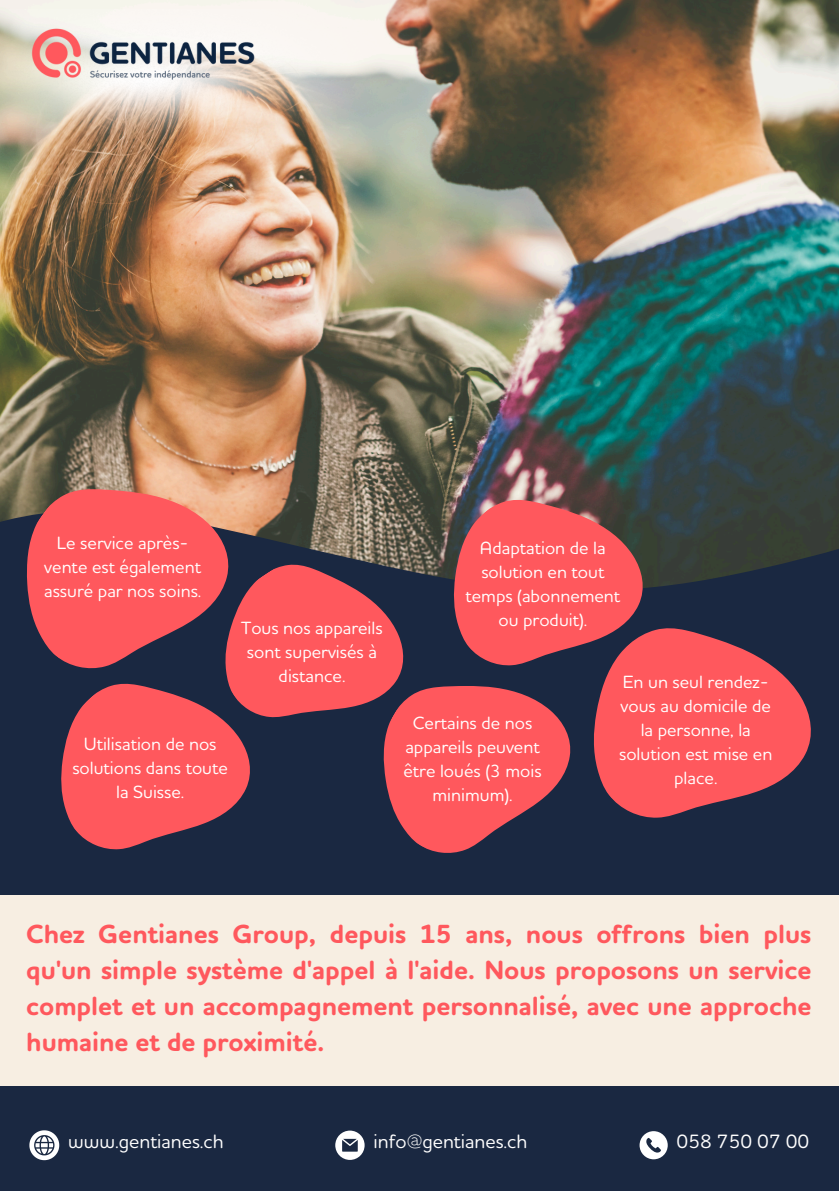
<style>
.page{position:relative;width:839px;height:1191px;background:#fff}
.page>*{position:absolute;margin:0;border:0;box-sizing:border-box;transform-origin:0 0}
.t1{font:700 26.8px/36px "Houschka Rounded";color:#ff585d;text-align:justify}
.t2{font:500 19.6px "Houschka Rounded";color:#fff}
.t3{font:500 18px/24px "Houschka Rounded";color:#fff;text-align:center}
</style>
<div class="page">
<img style="left:0;top:0;width:838px;height:505px">
<svg style="left:0;top:505px;width:838px;height:222px;background:#434741"></svg>
<img style="left:0;top:10px;width:420px;height:148px">
<div style="left:0;top:727px;width:838px;height:464px;background:#1a2841"></div>
<svg style="left:0;top:439px;width:254px;height:276px;background:#c86760"></svg>
<svg style="left:187px;top:530px;width:221px;height:197px;background:#a64c54"></svg>
<svg style="left:592px;top:579px;width:246px;height:239px;background:#974250"></svg>
<img style="left:21px;top:18px;width:244px;height:72px">
<div style="left:0;top:895px;width:838px;height:191px;background:#f7eee2"></div>
<svg style="left:335px;top:1131px;width:29px;height:29px"></svg>
<svg style="left:29px;top:1130px;width:30px;height:30px"></svg>
<svg style="left:639px;top:1131px;width:28px;height:28px"></svg>
<svg style="left:343px;top:640px;width:249px;height:213px;fill:#ff585d"></svg>
<svg style="left:16px;top:640px;width:259px;height:210px;fill:#ff585d"></svg>
<svg style="left:408px;top:456px;width:259px;height:259px;background:#974b51"></svg>
<p class="t3" style="left:44px;top:532px;width:158px">Le service après&shy;vente est également assuré par nos soins.</p>
<p class="t3" style="left:241px;top:617px;width:143px">Tous nos appareils sont supervisés à distance.</p>
<p class="t3" style="left:72px;top:734px;width:157px">Utilisation de nos solutions dans toute la Suisse.</p>
<p class="t3" style="left:465px;top:537px;width:156px">Adaptation de la solution en tout temps (abonnement ou produit).</p>
<p class="t3" style="left:403px;top:713px;width:140px">Certains de nos appareils peuvent être loués (3 mois minimum).</p>
<p class="t3" style="left:619px;top:672px;width:155px">En un seul rendez&shy;vous au domicile de la personne, la solution est mise en place.</p>
<p class="t1" style="left:26px;top:918px;width:786px">Chez Gentianes Group, depuis 15 ans, nous offrons bien plus qu'un simple système d'appel à l'aide. Nous proposons un service complet et un accompagnement personnalisé, avec une approche humaine et de proximité.</p>
<p class="t2" style="left:68px;top:1133px;width:157px">www.gentianes.ch</p>
<p class="t2" style="left:373px;top:1133px;width:155px">info@gentianes.ch</p>
<p class="t2" style="left:676px;top:1133px;width:134px">058 750 07 00</p>
</div>
